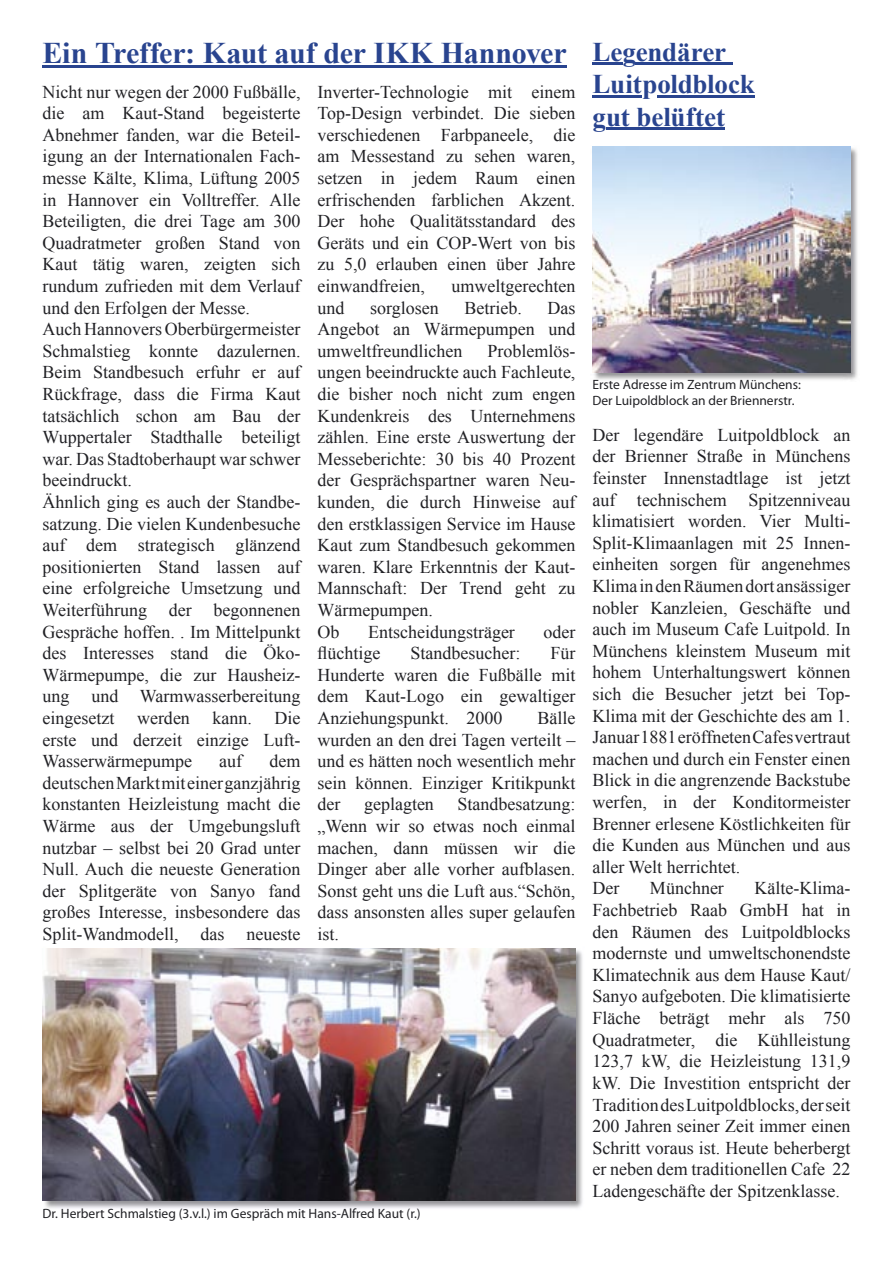
<style>
.page{position:relative;width:893px;height:1263px;background:#fff}
.page>*{position:absolute;margin:0;border:0;box-sizing:border-box;transform-origin:0 0}
.t1{font:700 30px "Times New Roman";letter-spacing:-.01em;color:#29448f}
.t2{font:700 27px/32.4px "Times New Roman";letter-spacing:-.005em;color:#29448f}
.t3{font:18px/21.6px "Times New Roman";color:#212125;text-align:justify}
.t4{font:13.5px/16.2px "Myriad Pro";color:#212125}
.s1{font-size:27px}
</style>
<div class="page">
<hr style="left:43px;top:65px;width:524px;height:3px;background:#29448f">
<hr style="left:592px;top:62px;width:31px;height:3px;background:#29448f">
<hr style="left:636px;top:62px;width:97px;height:3px;background:#29448f">
<hr style="left:592px;top:95px;width:50px;height:2px;background:#29448f">
<hr style="left:657px;top:95px;width:98px;height:2px;background:#29448f">
<hr style="left:606px;top:127px;width:119px;height:3px;background:#29448f">
<img style="left:42px;top:948px;width:541px;height:260px">
<img style="left:43px;top:948px;width:532px;height:252px">
<img style="left:592px;top:146px;width:266px;height:234px">
<img style="left:592px;top:146px;width:258px;height:226px">
<h1 class="t1" style="left:43px;top:32px;width:685px">Ein Treffer: Kaut auf der IKK Hannover <span class="s1">Legendärer</span></h1>
<h2 class="t2" style="left:592px;top:67px;width:164px">Luitpoldblock gut belüftet</h2>
<p class="t3" style="left:43px;top:80px;width:259px;text-align:left">Nicht nur wegen der 2000 Fußbälle, die am Kaut-Stand begeisterte<br>Abnehmer fanden, war die Beteil&shy;igung an der Internationalen Fach&shy;messe Kälte, Klima, Lüftung 2005 in Hannover ein Volltreffer. Alle<br>Beteiligten, die drei Tage am 300<br>Quadratmeter großen Stand von<br>Kaut tätig waren, zeigten sich rundum zufrieden mit dem Verlauf und den Erfolgen der Messe.<br>Auch Hannovers Oberbürgermeister<br>Schmalstieg konnte dazulernen.<br>Beim Standbesuch erfuhr er auf<br>Rückfrage, dass die Firma Kaut tatsächlich schon am Bau der<br>Wuppertaler Stadthalle beteiligt war. Das Stadtoberhaupt war schwer beeindruckt.<br>Ähnlich ging es auch der Standbe&shy;satzung. Die vielen Kundenbesuche auf dem strategisch glänzend positionierten Stand lassen auf eine erfolgreiche Umsetzung und<br>Weiterführung der begonnenen<br>Gespräche hoffen. . Im Mittelpunkt des Interesses stand die Öko-<br>Wärmepumpe, die zur Hausheiz&shy;ung und Warmwasserbereitung eingesetzt werden</p>
<p class="t3" style="left:317px;top:80px;width:259px">Inverter-Technologie mit einem Top-Design verbindet. Die sieben verschiedenen Farbpaneele, die am Messestand zu sehen waren, setzen in jedem Raum einen erfrischenden farblichen Akzent.<br>Der hohe Qualitätsstandard des Geräts und ein COP-Wert von bis zu 5,0 erlauben einen über Jahre einwandfreien,</p>
<p class="t3" style="left:451px;top:275px;width:125px">umweltgerechten</p>
<p class="t3" style="left:317px;top:296px;width:28px">und</p>
<p class="t3" style="left:370px;top:296px;width:70px">sorglosen</p>
<p class="t3" style="left:464px;top:296px;width:59px">Betrieb.</p>
<p class="t3" style="left:317px;top:296px;width:259px;text-indent:230px">Das Angebot an Wärmepumpen und umweltfreundlichen</p>
<p class="t3" style="left:317px;top:340px;width:259px;text-align:left;text-indent:170px">Problemlös&shy;ungen beeindruckte auch Fachleute, die bisher noch nicht zum engen<br>Kundenkreis des Unternehmens zählen. Eine erste Auswertung der<br>Messeberichte: 30 bis 40 Prozent der Gesprächspartner waren Neu&shy;kunden, die durch Hinweise auf den erstklassigen Service im Hause<br>Kaut zum Standbesuch gekommen waren. Klare Erkenntnis der Kaut-<br>Mannschaft: Der Trend geht zu<br>Wärmepumpen.<br>Ob</p>
<p class="t4" style="left:592px;top:376px;width:210px">Erste Adresse im Zentrum Münchens:<br>Der Luipoldblock an der Briennerstr.</p>
<p class="t3" style="left:592px;top:424px;width:259px;text-align:left">Der legendäre Luitpoldblock an der Brienner Straße in Münchens feinster Innenstadtlage ist jetzt auf technischem Spitzenniveau klimatisiert worden. Vier Multi-<br>Split-Klimaanlagen mit 25 Innen&shy;einheiten sorgen für angenehmes<br>Klima in den Räumen dort ansässiger nobler Kanzleien, Geschäfte und auch im Museum Cafe Luitpold. In<br>Münchens kleinstem Museum mit hohem Unterhaltungswert können sich die Besucher jetzt bei Top-<br>Klima mit der Geschichte des am 1.<br>Januar 1881 eröffneten Cafes vertraut machen und durch ein Fenster einen<br>Blick in die angrenzende Backstube werfen, in der Konditormeister<br>Brenner erlesene Köstlichkeiten für die Kunden aus München und aus aller Welt herrichtet.<br>Der</p>
<p class="t3" style="left:368px;top:620px;width:148px">Entscheidungsträger</p>
<p class="t3" style="left:543px;top:620px;width:33px">oder</p>
<p class="t3" style="left:317px;top:642px;width:65px">flüchtige</p>
<p class="t3" style="left:410px;top:642px;width:111px">Standbesucher:</p>
<p class="t3" style="left:317px;top:642px;width:259px;text-indent:233px">Für Hunderte waren die Fußbälle mit dem Kaut-Logo ein gewaltiger Anziehungspunkt. 2000</p>
<p class="t3" style="left:43px;top:707px;width:259px;text-indent:232px">Die erste und derzeit einzige Luft-Wasserwärmepumpe</p>
<p class="t3" style="left:212px;top:707px;width:41px">kann.</p>
<p class="t3" style="left:317px;top:707px;width:259px;text-indent:220px">Bälle wurden an den drei Tagen verteilt – und es hätten noch wesentlich mehr sein können. Einziger Kritikpunkt der</p>
<p class="t3" style="left:43px;top:750px;width:259px;text-indent:227px">dem deutschen Markt mit einer ganzjährig konstanten Heizleistung macht die Wärme aus der Umgebungsluft nutzbar – selbst bei 20 Grad unter Null. Auch die neueste Generation der Splitgeräte von Sanyo fand großes Interesse, insbesondere das Split-Wandmodell, das neueste</p>
<p class="t3" style="left:219px;top:750px;width:24px">auf</p>
<p class="t3" style="left:317px;top:793px;width:259px;text-indent:140px">Standbesatzung: „Wenn wir so etwas noch einmal machen, dann müssen wir die Dinger aber alle vorher aufblasen.<br>Sonst geht uns die Luft aus.“Schön, dass ansonsten alles super gelaufen ist.</p>
<p class="t3" style="left:364px;top:793px;width:71px">geplagten</p>
<p class="t3" style="left:592px;top:877px;width:259px;text-indent:162px">Kälte-Klima-Fachbetrieb Raab GmbH hat in den Räumen des Luitpoldblocks modernste und umweltschonendste Klimatechnik aus dem Hause Kaut/ Sanyo aufgeboten. Die klimatisierte Fläche beträgt mehr als 750<br>Quadratmeter, die Kühlleistung 123,7 kW, die Heizleistung 131,9 kW. Die Investition entspricht der Tradition des Luitpoldblocks, der seit 200 Jahren seiner Zeit immer einen Schritt voraus ist. Heute beherbergt er neben dem traditionellen Cafe 22<br>Ladengeschäfte der Spitzenklasse.</p>
<p class="t3" style="left:650px;top:877px;width:75px">Münchner</p>
<p class="t4" style="left:43px;top:1206px;width:380px">Dr. Herbert Schmalstieg (3.v.l.) im Gespräch mit Hans-Alfred Kaut (r.)</p>
</div>
